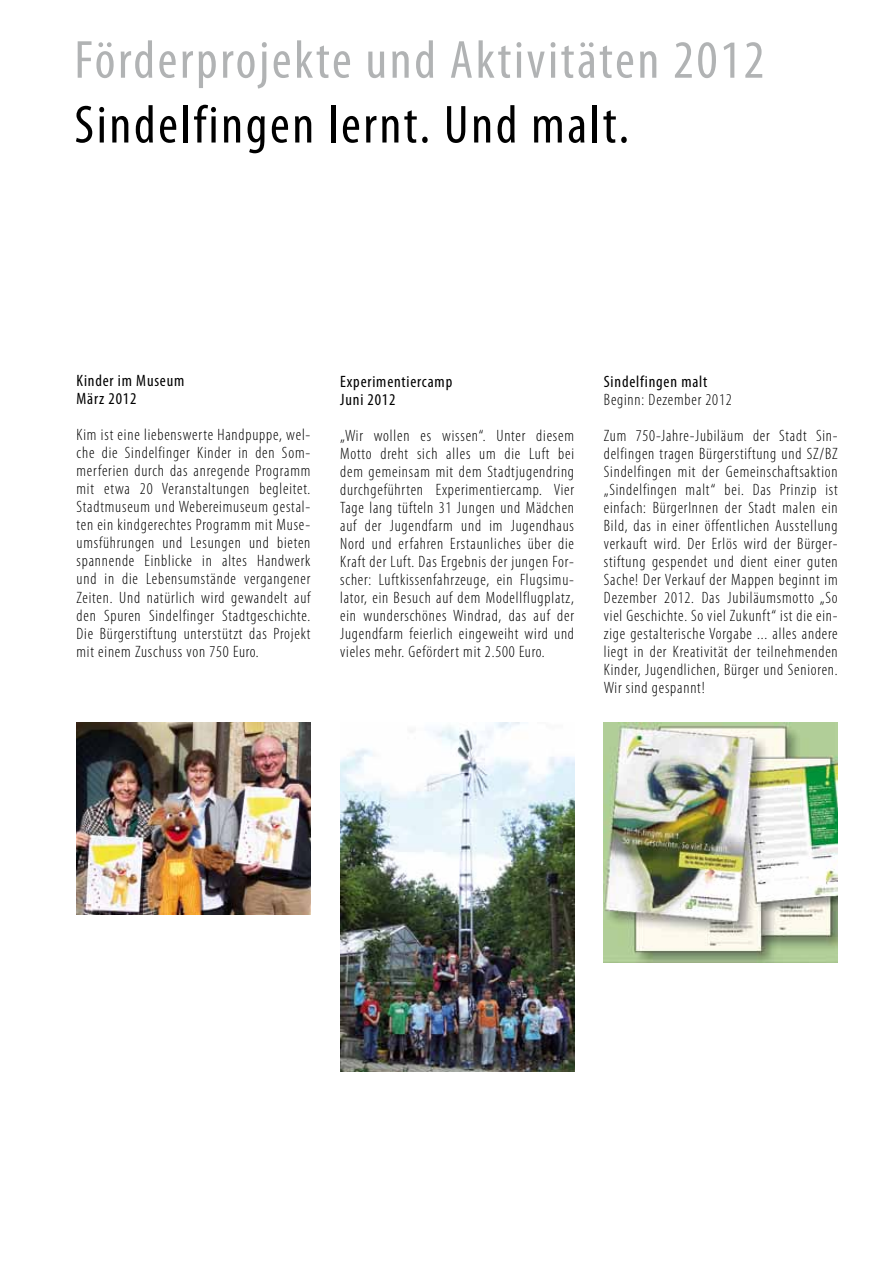
<style>
.page{position:relative;width:893px;height:1263px;background:#fff}
.page>*{position:absolute;margin:0;border:0;box-sizing:border-box;transform-origin:0 0}
.t1{font:condensed 54px "Myriad Pro";letter-spacing:.05em;color:#b1b3b4}
.t2{font:condensed 54px "Myriad Pro";letter-spacing:.05em;color:#000}
.t3{font:300 condensed 16.5px/18px "Myriad Pro";letter-spacing:.05em;color:#000;text-align:justify}
.t4{font:condensed 16.5px/18px "Myriad Pro";letter-spacing:.05em;color:#000}
</style>
<div class="page">
<img style="left:77px;top:723px;width:233px;height:191px">
<img style="left:340px;top:723px;width:234px;height:348px">
<img style="left:604px;top:723px;width:234px;height:239px">
<h1 class="t1" style="left:74px;top:27px;width:691px">Förderprojekte und Aktivitäten 2012</h1>
<h1 class="t2" style="left:74px;top:92px;width:556px">Sindelfingen lernt. Und malt.</h1>
<p class="t4" style="left:77px;top:372px;width:109px">Kinder im Museum<br>März 2012</p>
<p class="t3" style="left:77px;top:426px;width:235px">Kim ist eine liebenswerte Handpuppe, wel&shy;che die Sindelfinger Kinder in den Som&shy;merferien durch das anregende Programm mit etwa 20 Veranstaltungen begleitet.<br>Stadtmuseum und Webereimuseum gestal&shy;ten ein kindgerechtes Programm mit Muse&shy;umsführungen und Lesungen und bieten spannende Einblicke in altes Handwerk und in die Lebensumstände vergangener Zeiten. Und natürlich wird gewandelt auf den Spuren Sindelfinger Stadtgeschichte.<br>Die Bürgerstiftung unterstützt das Projekt mit einem Zuschuss von 750 Euro.</p>
<p class="t4" style="left:340px;top:372px;width:114px">Experimentiercamp<br>Juni 2012</p>
<p class="t3" style="left:340px;top:426px;width:235px">„Wir wollen es wissen“. Unter diesem Motto dreht sich alles um die Luft bei dem gemeinsam mit dem Stadtjugendring durchgeführten Experimentiercamp. Vier Tage lang tüfteln 31 Jungen und Mädchen auf der Jugendfarm und im Jugendhaus Nord und erfahren Erstaunliches über die Kraft der Luft. Das Ergebnis der jungen For&shy;scher: Luftkissenfahrzeuge, ein Flugsimu&shy;lator, ein Besuch auf dem Modellflugplatz, ein wunderschönes Windrad, das auf der Jugendfarm feierlich eingeweiht wird und vieles mehr. Gefördert mit 2.500 Euro.</p>
<p class="t4" style="left:604px;top:372px;width:105px">Sindelfingen malt</p>
<p class="t3" style="left:604px;top:381px;width:235px;line-height:36px">Beginn: Dezember 2012<br>Zum 750-Jahre-Jubiläum der Stadt Sin-</p>
<p class="t3" style="left:604px;top:444px;width:235px">delfingen tragen Bürgerstiftung und SZ/BZ Sindelfingen mit der Gemeinschaftsaktion „Sindelfingen malt“ bei. Das Prinzip ist einfach: BürgerInnen der Stadt malen ein Bild, das in einer öffentlichen Ausstellung verkauft wird. Der Erlös wird der Bürger&shy;stiftung gespendet und dient einer guten Sache! Der Verkauf der Mappen beginnt im Dezember 2012. Das Jubiläumsmotto „So viel Geschichte. So viel Zukunft“ ist die ein&shy;zige gestalterische Vorgabe ... alles andere liegt in der Kreativität der teilnehmenden Kinder, Jugendlichen, Bürger und Senioren.<br>Wir sind gespannt!</p>
</div>
